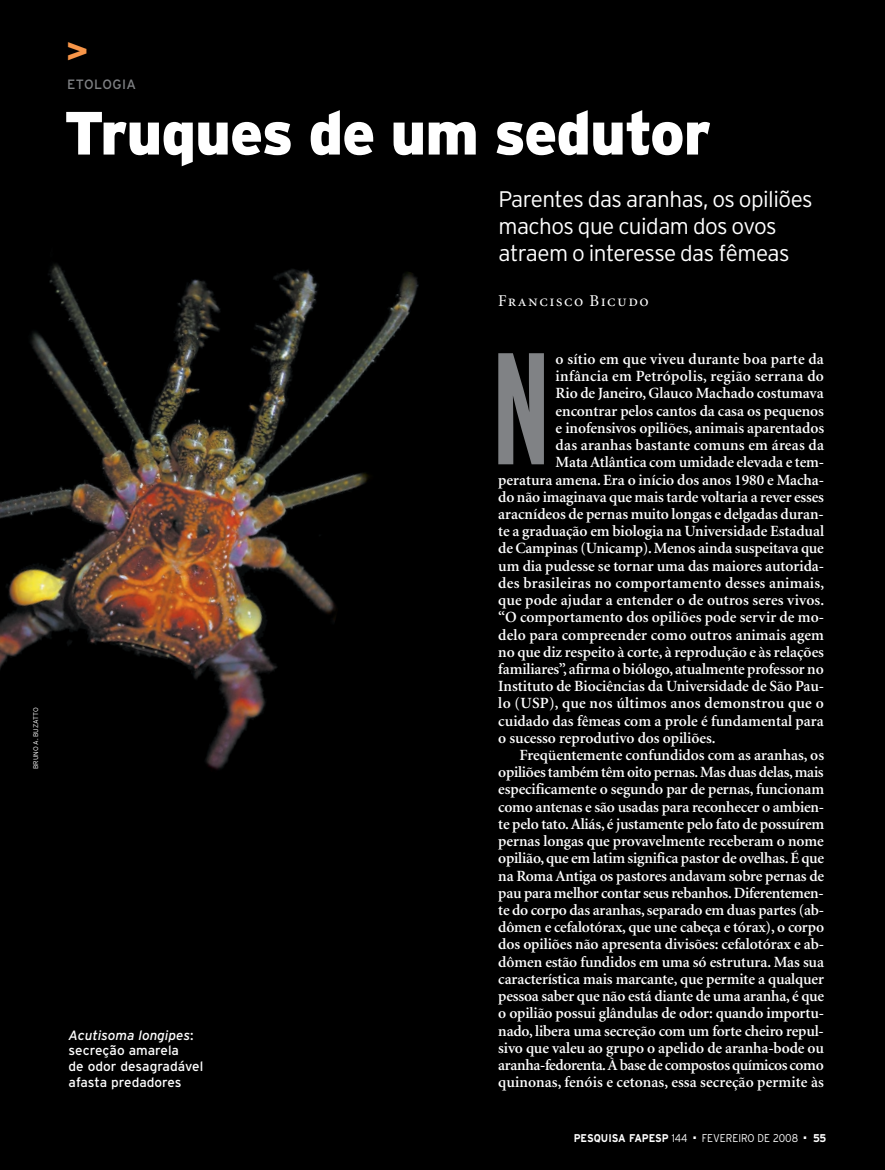
<style>
.page{position:relative;width:885px;height:1170px;background:#fff}
.page>*{position:absolute;margin:0;border:0;box-sizing:border-box;transform-origin:0 0}
.t1{font:700 extra-condensed 158.7px "Interstate";color:#808285;scale:.91 1}
.t2{font:900 60.9px "Interstate";letter-spacing:-.015em;color:#fff}
.t3{font:600 37.5px "Franklin Gothic";color:#f79548}
.t4{font:300 22.5px/27px "Interstate";letter-spacing:-.025em;color:#fff}
.t5{font:16.5px "Minion Regular SC";letter-spacing:.09em;color:#fff}
.t6{font:600 15.6px "Minion";letter-spacing:-.005em;color:#fff}
.t7{font:600 15.6px "Minion";letter-spacing:.015em;color:#fff}
.t8{font:600 15.6px "Minion";letter-spacing:-.025em;color:#fff}
.t9{font:13.5px/15.8px "Interstate";color:#fff}
.t10{font:13.5px "Interstate";letter-spacing:.035em;color:#808285}
.t11{font:700 11.25px "Interstate";color:#fff;scale:.9 1}
.t12{font:300 11.25px "Interstate";color:#fff;scale:.9 1}
.t13{font:300 6.75px "Interstate";letter-spacing:.005em;color:#fff}
.s1{font-style:italic}
.s2{font-weight:300}
</style>
<div class="page">
<div style="left:0;top:0;width:884px;height:1169px;background:#000"></div>
<img style="left:0;top:264px;width:419px;height:506px">
<p class="t13" style="left:32px;top:768px;width:63px;rotate:-90deg">Bruno A. Buzatto</p>
<h3 class="t3" style="left:66px;top:26px;width:24px">&gt;</h3>
<p class="t10" style="left:67px;top:76px;width:71px">Etologia</p>
<h2 class="t2" style="left:64px;top:98px;width:648px">Truques de um sedutor</h2>
<p class="t9" style="left:69px;top:1026px;width:136px"><span class="s1">Acutisoma longipes</span>: secreção amarela<br>de odor desagradável afasta predadores</p>
<h3 class="t4" style="left:498px;top:185px;width:315px">Parentes das aranhas, os opiliões machos que cuidam dos ovos atraem o interesse das fêmeas</h3>
<p class="t5" style="left:498px;top:293px;width:152px">Francisco Bicudo</p>
<h1 class="t1" style="left:492px;top:321px;width:66px">N</h1>
<p class="t6" style="left:555px;top:351px;width:270px">o sítio em que viveu durante boa parte da</p>
<p class="t7" style="left:555px;top:368px;width:270px">infância em Petrópolis, região serrana do</p>
<p class="t6" style="left:555px;top:385px;width:270px">Rio de Janeiro, Glauco Machado costumava</p>
<p class="t6" style="left:555px;top:403px;width:270px">encontrar pelos cantos da casa os pequenos</p>
<p class="t6" style="left:555px;top:420px;width:270px">e inofensivos opiliões, animais aparentados</p>
<p class="t6" style="left:555px;top:437px;width:270px">das aranhas bastante comuns em áreas da</p>
<p class="t6" style="left:555px;top:454px;width:270px">Mata Atlântica com umidade elevada e tem-</p>
<p class="t6" style="left:498px;top:471px;width:327px">peratura amena. Era o início dos anos 1980 e Macha-</p>
<p class="t6" style="left:498px;top:489px;width:327px">do não imaginava que mais tarde voltaria a rever esses</p>
<p class="t6" style="left:498px;top:506px;width:327px">aracnídeos de pernas muito longas e delgadas duran-</p>
<p class="t6" style="left:498px;top:523px;width:327px">te a graduação em biologia na Universidade Estadual</p>
<p class="t6" style="left:498px;top:540px;width:327px">de Campinas (Unicamp). Menos ainda suspeitava que</p>
<p class="t6" style="left:498px;top:557px;width:327px">um dia pudesse se tornar uma das maiores autorida-</p>
<p class="t7" style="left:498px;top:575px;width:327px">des brasileiras no comportamento desses animais,</p>
<p class="t6" style="left:498px;top:592px;width:327px">que pode ajudar a entender o de outros seres vivos.</p>
<p class="t6" style="left:498px;top:609px;width:327px">“O comportamento dos opiliões pode servir de mo-</p>
<p class="t6" style="left:498px;top:626px;width:327px">delo para compreender como outros animais agem</p>
<p class="t6" style="left:498px;top:643px;width:327px">no que diz respeito à corte, à reprodução e às relações</p>
<p class="t6" style="left:498px;top:661px;width:327px">familiares”, afirma o biólogo, atualmente professor no</p>
<p class="t6" style="left:498px;top:678px;width:327px">Instituto de Biociências da Universidade de São Pau-</p>
<p class="t7" style="left:498px;top:695px;width:327px">lo (USP), que nos últimos anos demonstrou que o</p>
<p class="t6" style="left:498px;top:712px;width:327px">cuidado das fêmeas com a prole é fundamental para</p>
<p class="t6" style="left:498px;top:729px;width:219px">o sucesso reprodutivo dos opiliões.</p>
<p class="t6" style="left:519px;top:747px;width:306px">Freqüentemente confundidos com as aranhas, os</p>
<p class="t6" style="left:498px;top:764px;width:327px">opiliões também têm oito pernas. Mas duas delas, mais</p>
<p class="t6" style="left:498px;top:781px;width:327px">especificamente o segundo par de pernas, funcionam</p>
<p class="t6" style="left:498px;top:798px;width:327px">como antenas e são usadas para reconhecer o ambien-</p>
<p class="t6" style="left:498px;top:815px;width:327px">te pelo tato. Aliás, é justamente pelo fato de possuírem</p>
<p class="t6" style="left:498px;top:833px;width:327px">pernas longas que provavelmente receberam o nome</p>
<p class="t6" style="left:498px;top:850px;width:327px">opilião, que em latim significa pastor de ovelhas. É que</p>
<p class="t6" style="left:498px;top:867px;width:327px">na Roma Antiga os pastores andavam sobre pernas de</p>
<p class="t6" style="left:498px;top:884px;width:327px">pau para melhor contar seus rebanhos. Diferentemen-</p>
<p class="t6" style="left:498px;top:902px;width:327px">te do corpo das aranhas, separado em duas partes (ab-</p>
<p class="t6" style="left:498px;top:919px;width:327px">dômen e cefalotórax, que une cabeça e tórax), o corpo</p>
<p class="t6" style="left:498px;top:936px;width:327px">dos opiliões não apresenta divisões: cefalotórax e ab-</p>
<p class="t6" style="left:498px;top:953px;width:327px">dômen estão fundidos em uma só estrutura. Mas sua</p>
<p class="t6" style="left:498px;top:970px;width:327px">característica mais marcante, que permite a qualquer</p>
<p class="t6" style="left:498px;top:988px;width:327px">pessoa saber que não está diante de uma aranha, é que</p>
<p class="t6" style="left:498px;top:1005px;width:327px">o opilião possui glândulas de odor: quando importu-</p>
<p class="t6" style="left:498px;top:1022px;width:327px">nado, libera uma secreção com um forte cheiro repul-</p>
<p class="t6" style="left:498px;top:1039px;width:327px">sivo que valeu ao grupo o apelido de aranha-bode ou</p>
<p class="t8" style="left:498px;top:1056px;width:327px">aranha-fedorenta. À base de compostos químicos como</p>
<p class="t6" style="left:498px;top:1074px;width:327px">quinonas, fenóis e cetonas, essa secreção permite às</p>
<p class="t11" style="left:573px;top:1131px;width:128px">PESQUISA FAPESP <span class="s2">144</span></p>
<p class="t12" style="left:693px;top:1131px;width:118px">■ fevereiro DE 2008</p>
<p class="t11" style="left:803px;top:1131px;width:26px">■ 55</p>
</div>
